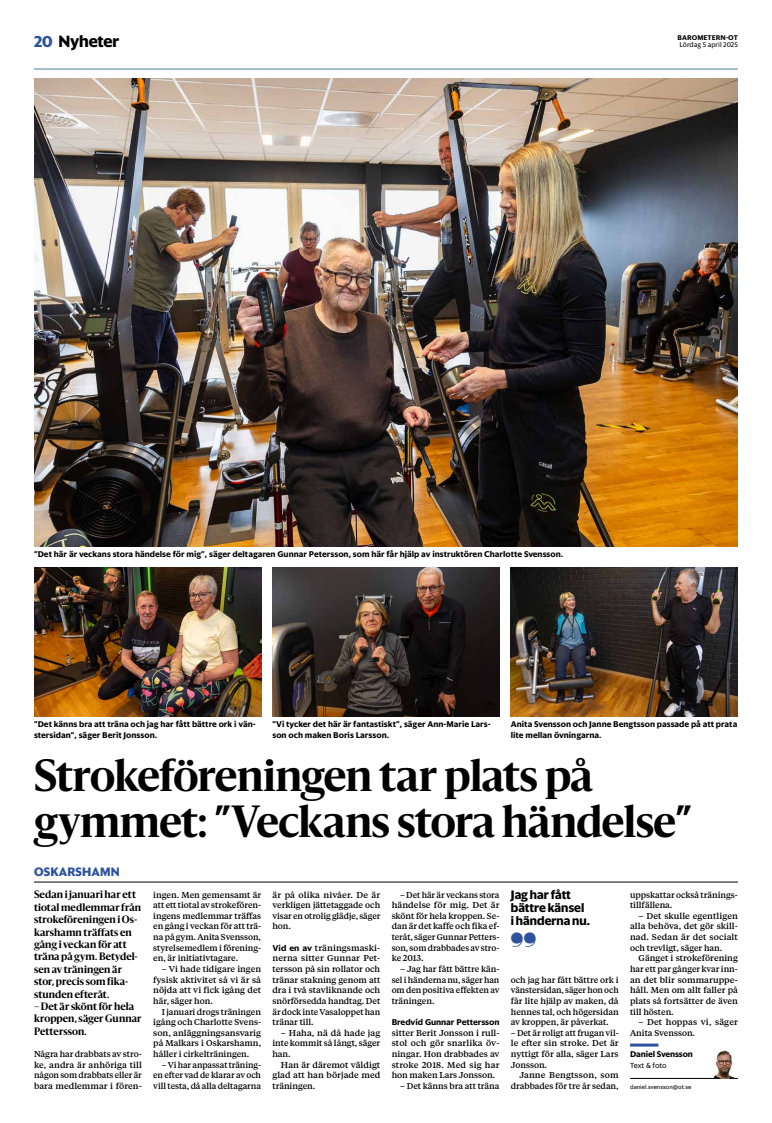
<style>
.page{position:relative;width:772px;height:1123px;background:#fff}
.page>*{position:absolute;margin:0;border:0;box-sizing:border-box;transform-origin:0 0}
.t1{font:700 42px/45.4px "Sanomat";letter-spacing:-.015em;color:#000}
.t2{font:42px "Sahara Bodoni W01";color:#2e529e}
.t3{font:700 16px "Sanomat Sans";letter-spacing:-.01em;color:#000}
.t4{font:700 12px/13px "Sanomat Sans";letter-spacing:.005em;color:#000}
.t5{font:700 12px "Sanomat Sans";letter-spacing:.01em;color:#2e529e}
.t6{font:700 10px/12.4px "Sanomat";letter-spacing:.005em;color:#000}
.t7{font:500 8.5px/10.6px "Tiempos Text";letter-spacing:-.005em;color:#000;text-align:justify}
.t8{font:700 8.5px/10.6px "Sanomat Sans Text";color:#000}
.t9{font:7.5px "Sanomat Sans Text";letter-spacing:-.01em;color:#000}
.t10{font:7px "Sanomat Sans Text";color:#000}
.t11{font:700 7px "Sanomat Sans Text";letter-spacing:.01em;color:#000}
.t12{font:6px "Sanomat Sans Text";color:#000}
.s1{color:#2e529e}
.s2{font-family:"Sanomat Sans Text";font-weight:700}
</style>
<div class="page">
<hr style="left:34px;top:68px;width:703px;height:2px;background:#a5bcc6">
<img style="left:34px;top:79px;width:703px;height:467px">
<img style="left:34px;top:568px;width:227px;height:148px">
<img style="left:272px;top:568px;width:227px;height:148px">
<img style="left:510px;top:568px;width:227px;height:148px">
<hr style="left:34px;top:882px;width:703px;height:1px;background:#000">
<svg style="left:630px;top:1043px;width:29px;height:3px"></svg>
<hr style="left:629px;top:1078px;width:108px;height:1px;background:#000">
<img style="left:713px;top:1050px;width:19px;height:28px">
<h2 class="t3" style="left:34px;top:29px;width:87px"><span class="s1">20</span> Nyheter</h2>
<p class="t10" style="left:679px;top:39px;width:60px">Lördag 5 april 2025</p>
<p class="t11" style="left:677px;top:32px;width:62px">BAROMETERN-OT</p>
<p class="t8" style="left:34px;top:548px;width:530px">”Det här är veckans stora händelse för mig”, säger deltagaren Gunnar Petersson, som här får hjälp av instruktören Charlotte Svensson.</p>
<p class="t8" style="left:34px;top:718px;width:223px">”Det känns bra att träna och jag har fått bättre ork i vän&shy;stersidan”, säger Berit Jonsson.</p>
<p class="t8" style="left:272px;top:718px;width:220px">”Vi tycker det här är fantastiskt”, säger Ann-Marie Lars&shy;son och maken Boris Larsson.</p>
<p class="t8" style="left:510px;top:718px;width:228px">Anita Svensson och Janne Bengtsson passade på att prata lite mellan övningarna.</p>
<h1 class="t1" style="left:34px;top:749px;width:658px">Strokeföreningen tar plats på gymmet: ”Veckans stora händelse”</h1>
<h3 class="t5" style="left:34px;top:862px;width:87px">OSKARSHAMN</h3>
<p class="t6" style="left:34px;top:887px;width:108px">Sedan i januari har ett tiotal medlemmar från strokeföreningen i Os&shy;karshamn träffats en gång i veckan för att träna på gym. Betydel&shy;sen av träningen är stor, precis som fika&shy;stunden efteråt.</p>
<p class="t6" style="left:34px;top:999px;width:109px">– Det är skönt för hela kroppen, säger Gunnar<br>Pettersson.</p>
<p class="t7" style="left:34px;top:1048px;width:109px">Några har drabbats av stro&shy;ke, andra är anhöriga till någon som drabbats eller är bara medlemmar i fören-</p>
<p class="t7" style="left:153px;top:888px;width:109px">ingen. Men gemensamt är att ett tiotal av strokefören&shy;ingens medlemmar träffas en gång i veckan för att trä&shy;na på gym. Anita Svensson, styrelsemedlem i förening&shy;en, är initiativtagare.</p>
<p class="t7" style="left:153px;top:963px;width:109px;text-indent:9px">– Vi hade tidigare ingen fysisk aktivitet så vi är så nöjda att vi fick igång det här, säger hon.</p>
<p class="t7" style="left:153px;top:1005px;width:109px;text-indent:9px">I januari drogs träningen igång och Charlotte Svens&shy;son, anläggningsansvarig på Malkars i Oskarshamn, håller i cirkelträningen.</p>
<p class="t7" style="left:153px;top:1059px;width:109px;text-indent:9px">– Vi har anpassat träning&shy;en efter vad de klarar av och vill testa, då alla deltagarna</p>
<p class="t7" style="left:272px;top:888px;width:109px">är på olika nivåer. De är verkligen jättetaggade och visar en otrolig glädje, säger hon.</p>
<p class="t7" style="left:272px;top:942px;width:109px"><span class="s2">Vid en av</span> träningsmaski&shy;nerna sitter Gunnar Pet&shy;tersson på sin rollator och tränar stakning genom att dra i två stavliknande och snörförsedda handtag. Det är dock inte Vasaloppet han tränar till.</p>
<p class="t7" style="left:272px;top:1027px;width:109px;text-indent:9px">– Haha, nä då hade jag inte kommit så långt, säger han.</p>
<p class="t7" style="left:272px;top:1059px;width:109px;text-indent:9px">Han är däremot väldigt glad att han började med träningen.</p>
<p class="t7" style="left:391px;top:888px;width:109px;text-indent:9px">– Det här är veckans stora händelse för mig. Det är skönt för hela kroppen. Se&shy;dan är det kaffe och fika ef&shy;teråt, säger Gunnar Petters&shy;son, som drabbades av stro&shy;ke 2013.</p>
<p class="t7" style="left:391px;top:963px;width:109px;text-indent:8px">– Jag har fått bättre kän&shy;sel i händerna nu, säger han om den positiva effekten av träningen.</p>
<p class="t8" style="left:391px;top:1016px;width:109px">Bredvid Gunnar Pettersson</p>
<p class="t7" style="left:391px;top:1027px;width:109px">sitter Berit Jonsson i rull&shy;stol och gör snarlika öv&shy;ningar. Hon drabbades av stroke 2018. Med sig har hon maken Lars Jonsson.</p>
<p class="t7" style="left:400px;top:1080px;width:101px">– Det känns bra att träna</p>
<h3 class="t4" style="left:510px;top:887px;width:81px">Jag har fått bättre känsel i händerna nu.</h3>
<h1 class="t2" style="left:510px;top:920px;width:27px">”</h1>
<p class="t7" style="left:510px;top:974px;width:109px">och jag har fått bättre ork i vänstersidan, säger hon och får lite hjälp av maken, då hennes tal, och högersidan av kroppen, är påverkat.</p>
<p class="t7" style="left:510px;top:1027px;width:109px">– Det är roligt att frugan vil&shy;le efter sin stroke. Det är nyttigt för alla, säger Lars Jonsson.</p>
<p class="t7" style="left:510px;top:1069px;width:109px;text-align:right">Janne Bengtsson, som drabbades för tre år sedan,</p>
<p class="t7" style="left:629px;top:888px;width:109px">uppskattar också tränings&shy;tillfällena.</p>
<p class="t7" style="left:629px;top:910px;width:109px;text-indent:9px">– Det skulle egentligen alla behöva, det gör skill&shy;nad. Sedan är det socialt och trevligt, säger han.</p>
<p class="t7" style="left:629px;top:952px;width:109px;text-indent:9px">Gänget i strokeförening har ett par gånger kvar inn&shy;an det blir sommaruppe&shy;håll. Men om allt faller på plats så fortsätter de även till hösten.</p>
<p class="t7" style="left:629px;top:1016px;width:109px;text-indent:9px">– Det hoppas vi, säger<br>Anita Svensson.</p>
<p class="t8" style="left:629px;top:1048px;width:64px">Daniel Svensson</p>
<p class="t9" style="left:629px;top:1059px;width:38px">Text &amp; foto</p>
<p class="t12" style="left:629px;top:1082px;width:63px">daniel.svensson@ot.se</p>
</div>
